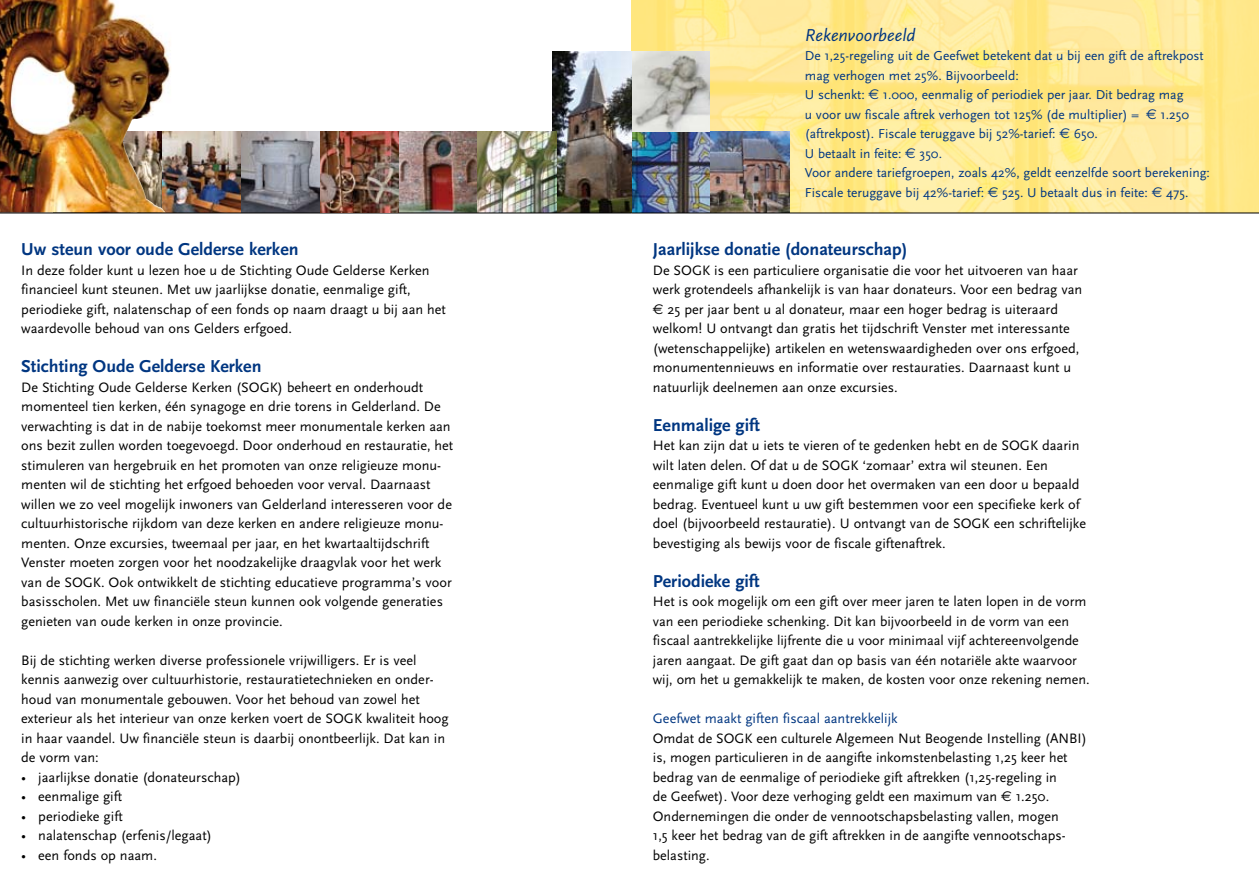
<style>
.page{position:relative;width:1259px;height:893px;background:#fff}
.page>*{position:absolute;margin:0;border:0;box-sizing:border-box;transform-origin:0 0}
.t1{font:700 18px "Scala Sans";color:#003681}
.t2{font:italic 18px "Scala Sans";color:#003681}
.t3{font:14.25px/19.5px "Scala Sans";color:#000}
.t4{font:14.25px "Scala Sans";color:#003681}
.t5{font:13.5px/19.5px "Scala Sans";color:#003681}
.s1{font-family:"Euro Sans";font-size:14.25px}
.s2{font-family:"Euro Sans"}
</style>
<div class="page">
<svg style="left:631px;top:0;width:628px;height:213px;background:#fee994"></svg>
<img style="left:631px;top:51px;width:79px;height:162px">
<img style="left:173px;top:132px;width:68px;height:81px">
<img style="left:553px;top:51px;width:78px;height:162px">
<img style="left:399px;top:132px;width:78px;height:81px">
<img style="left:477px;top:132px;width:79px;height:81px">
<img style="left:710px;top:132px;width:79px;height:81px">
<svg style="left:241px;top:132px;width:79px;height:81px;background:#878991"></svg>
<img style="left:0;top:0;width:173px;height:213px">
<hr style="left:0;top:213px;width:631px;height:1px;background:#000">
<hr style="left:631px;top:213px;width:628px;height:1px;background:#000">
<img style="left:320px;top:132px;width:79px;height:81px">
<p class="t1" style="left:21px;top:240px;width:279px">Uw steun voor oude Gelderse kerken</p>
<p class="t3" style="left:21px;top:261px;width:426px">In deze folder kunt u lezen hoe u de Stichting Oude Gelderse Kerken financieel kunt steunen. Met uw jaarlijkse donatie, eenmalige gift, periodieke gift, nalatenschap of een fonds op naam draagt u bij aan het waardevolle behoud van ons Gelders erfgoed.</p>
<p class="t1" style="left:21px;top:357px;width:242px">Stichting Oude Gelderse Kerken</p>
<p class="t3" style="left:21px;top:378px;width:433px">De Stichting Oude Gelderse Kerken (SOGK) beheert en onderhoudt momenteel tien kerken, één synagoge en drie torens in Gelderland. De verwachting is dat in de nabije toekomst meer monumentale kerken aan ons bezit zullen worden toegevoegd. Door onderhoud en restauratie, het stimuleren van hergebruik en het promoten van onze religieuze monu&shy;menten wil de stichting het erfgoed behoeden voor verval. Daarnaast willen we zo veel mogelijk inwoners van Gelderland interesseren voor de cultuurhistorische rijkdom van deze kerken en andere religieuze monu&shy;menten. Onze excursies, tweemaal per jaar, en het kwartaaltijdschrift Venster moeten zorgen voor het noodzakelijke draagvlak voor het werk van de SOGK. Ook ontwikkelt de stichting educatieve programma’s voor basisscholen. Met uw financiële steun kunnen ook volgende generaties genieten van oude kerken in onze provincie.</p>
<p class="t3" style="left:21px;top:651px;width:429px">Bij de stichting werken diverse professionele vrijwilligers. Er is veel kennis aanwezig over cultuurhistorie, restauratietechnieken en onder&shy;houd van monumentale gebouwen. Voor het behoud van zowel het exterieur als het interieur van onze kerken voert de SOGK kwaliteit hoog in haar vaandel. Uw financiële steun is daarbij onontbeerlijk. Dat kan in de vorm van:</p>
<p class="t3" style="left:21px;top:768px;width:221px">• jaarlijkse donatie (donateurschap)</p>
<p class="t3" style="left:21px;top:787px;width:102px">• eenmalige gift</p>
<p class="t3" style="left:21px;top:807px;width:103px">• periodieke gift</p>
<p class="t3" style="left:21px;top:826px;width:192px">• nalatenschap (erfenis/legaat)</p>
<p class="t3" style="left:21px;top:846px;width:137px">• een fonds op naam.</p>
<p class="t2" style="left:805px;top:25px;width:112px">Rekenvoorbeeld</p>
<p class="t5" style="left:805px;top:46px;width:406px">De 1,25-regeling uit de Geefwet betekent dat u bij een gift de aftrekpost mag verhogen met 25%. Bijvoorbeeld:<br>U schenkt: <span class="s1">E</span> 1.000, eenmalig of periodiek per jaar. Dit bedrag mag<br>u voor uw fiscale aftrek verhogen tot 125% (de multiplier) = <span class="s1">E</span> 1.250 (aftrekpost). Fiscale teruggave bij 52%-tarief: <span class="s1">E</span> 650.<br>U betaalt in feite: <span class="s1">E</span> 350.<br>Voor andere tariefgroepen, zoals 42%, geldt eenzelfde soort berekening:<br>Fiscale teruggave bij 42%-tarief: <span class="s1">E</span> 525. U betaalt dus in feite: <span class="s1">E</span> 475.</p>
<p class="t1" style="left:653px;top:240px;width:256px">Jaarlijkse donatie (donateurschap)</p>
<p class="t3" style="left:653px;top:261px;width:431px">De SOGK is een particuliere organisatie die voor het uitvoeren van haar werk grotendeels afhankelijk is van haar donateurs. Voor een bedrag van <span class="s2">E</span> 25 per jaar bent u al donateur, maar een hoger bedrag is uiteraard welkom! U ontvangt dan gratis het tijdschrift Venster met interessante (wetenschappelijke) artikelen en wetenswaardigheden over ons erfgoed, monumentennieuws en informatie over restauraties. Daarnaast kunt u natuurlijk deelnemen aan onze excursies.</p>
<p class="t1" style="left:653px;top:415px;width:109px">Eenmalige gift</p>
<p class="t3" style="left:653px;top:436px;width:435px">Het kan zijn dat u iets te vieren of te gedenken hebt en de SOGK daarin wilt laten delen. Of dat u de SOGK ‘zomaar’ extra wil steunen. Een eenmalige gift kunt u doen door het overmaken van een door u bepaald bedrag. Eventueel kunt u uw gift bestemmen voor een specifieke kerk of doel (bijvoorbeeld restauratie). U ontvangt van de SOGK een schriftelijke bevestiging als bewijs voor de fiscale giftenaftrek.</p>
<p class="t1" style="left:653px;top:571px;width:108px">Periodieke gift</p>
<p class="t3" style="left:653px;top:592px;width:438px">Het is ook mogelijk om een gift over meer jaren te laten lopen in de vorm van een periodieke schenking. Dit kan bijvoorbeeld in de vorm van een fiscaal aantrekkelijke lijfrente die u voor minimaal vijf achtereenvolgende jaren aangaat. De gift gaat dan op basis van één notariële akte waarvoor wij, om het u gemakkelijk te maken, de kosten voor onze rekening nemen.</p>
<p class="t4" style="left:653px;top:711px;width:246px">Geefwet maakt giften fiscaal aantrekkelijk</p>
<p class="t3" style="left:653px;top:729px;width:435px">Omdat de SOGK een culturele Algemeen Nut Beogende Instelling (ANBI) is, mogen particulieren in de aangifte inkomstenbelasting 1,25 keer het bedrag van de eenmalige of periodieke gift aftrekken (1,25-regeling in<br>de Geefwet). Voor deze verhoging geldt een maximum van <span class="s2">E</span> 1.250.<br>Ondernemingen die onder de vennootschapsbelasting vallen, mogen<br>1,5 keer het bedrag van de gift aftrekken in de aangifte vennootschaps&shy;belasting.</p>
</div>
